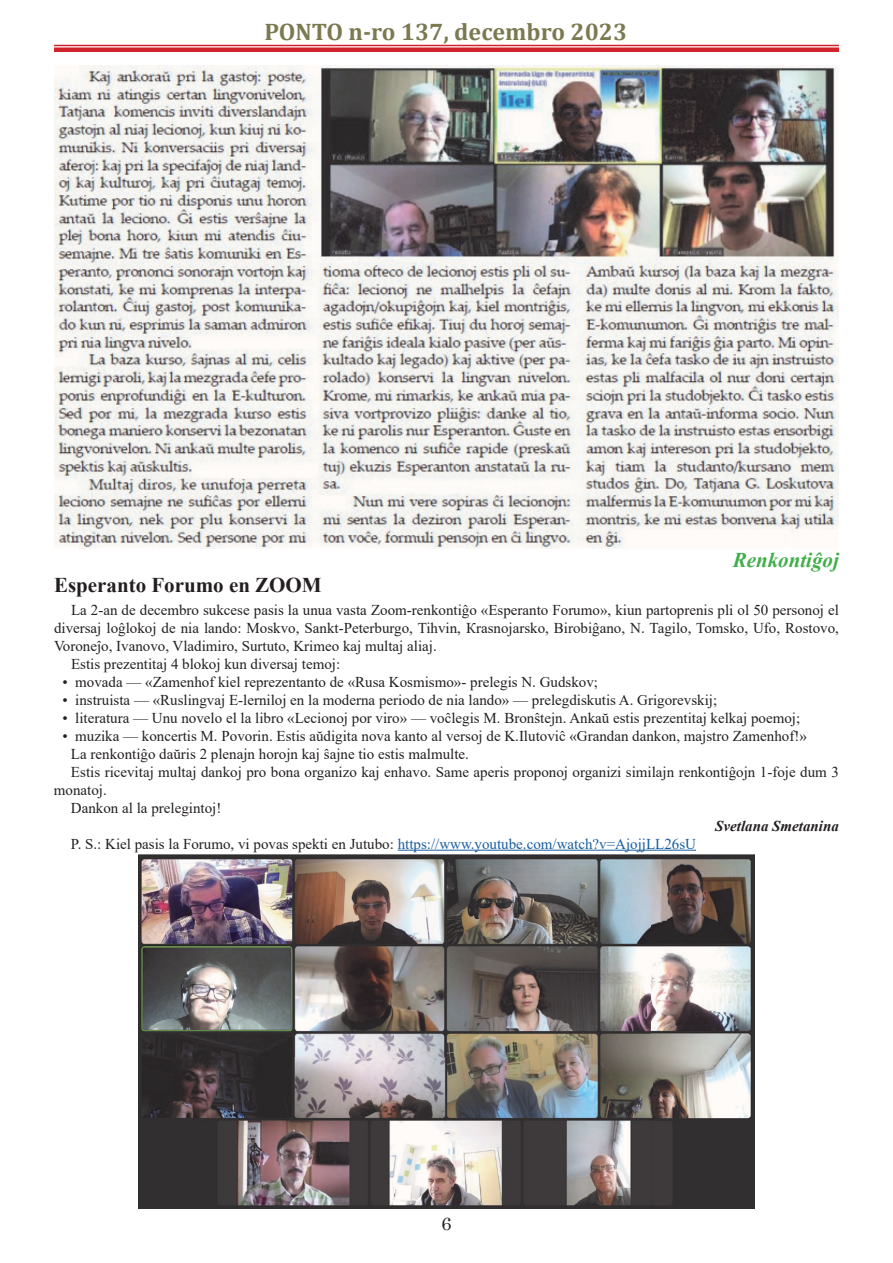
<style>
.page{position:relative;width:893px;height:1263px;background:#fff}
.page>*{position:absolute;margin:0;border:0;box-sizing:border-box;transform-origin:0 0}
.t1{font:700 24px "Cambria";color:#7b7950}
.t2{font:700 21px "Times New Roman";color:#231f20}
.t3{font:italic 700 21px "Times New Roman";color:#40ae49}
.t4{font:18px "Century";color:#231f20}
.t5{font:15px "Times New Roman";color:#231f20}
.t6{font:italic 700 15px "Times New Roman";color:#231f20}
.s1{color:#175d9e}
</style>
<div class="page">
<hr style="left:54px;top:45px;width:785px;height:1px;background:#d1232a">
<div style="left:54px;top:47px;width:785px;height:5px;background:#d1232a"></div>
<img style="left:54px;top:65px;width:785px;height:484px">
<hr style="left:398px;top:850px;width:298px;height:1px;background:#175d9e">
<img style="left:138px;top:855px;width:617px;height:354px">
<h1 class="t1" style="left:264px;top:15px;width:364px">PONTO n-ro 137, decembro 2023</h1>
<h2 class="t3" style="left:733px;top:545px;width:108px">Renkontiĝoj</h2>
<h2 class="t2" style="left:54px;top:570px;width:269px">Esperanto Forumo en ZOOM</h2>
<p class="t5" style="left:71px;top:599px;width:769px">La 2-an de decembro sukcese pasis la unua vasta Zoom-renkontiĝo «Esperanto Forumo», kiun partoprenis pli ol 50 personoj el</p>
<p class="t5" style="left:54px;top:617px;width:786px">diversaj loĝlokoj de nia lando: Moskvo, Sankt-Peterburgo, Tihvin, Кrasnojarsko, Birobiĝano, N. Tagilo, Tomsko, Ufo, Rostovo,</p>
<p class="t5" style="left:54px;top:635px;width:384px">Voroneĵo, Ivanovo, Vladimiro, Surtuto, Krimeo kaj multaj aliaj.</p>
<p class="t5" style="left:71px;top:653px;width:271px">Estis prezentitaj 4 blokoj kun diversaj temoj:</p>
<p class="t5" style="left:63px;top:671px;width:537px">• movada — «Zamenhof kiel reprezentanto de «Rusa Kosmismo»- prelegis N. Gudskov;</p>
<p class="t5" style="left:63px;top:689px;width:656px">• instruista — «Ruslingvaj E-lerniloj en la moderna periodo de nia lando» — prelegdiskutis A. Grigorevskij;</p>
<p class="t5" style="left:62px;top:707px;width:739px">• literatura — Unu novelo el la libro «Lecionoj por viro» — voĉlegis M. Bronŝtejn. Ankaŭ estis prezentitaj kelkaj poemoj;</p>
<p class="t5" style="left:62px;top:725px;width:746px">• muzika — koncertis M. Povorin. Estis aŭdigita nova kanto al versoj de K.Ilutoviĉ «Grandan dankon, majstro Zamenhof!»</p>
<p class="t5" style="left:71px;top:743px;width:399px">La renkontiĝo daŭris 2 plenajn horojn kaj ŝajne tio estis malmulte.</p>
<p class="t5" style="left:71px;top:761px;width:769px">Estis ricevitaj multaj dankoj pro bona organizo kaj enhavo. Same aperis proponoj organizi similajn renkontiĝojn 1-foje dum 3</p>
<p class="t5" style="left:54px;top:779px;width:54px">monatoj.</p>
<p class="t5" style="left:71px;top:797px;width:152px">Dankon al la prelegintoj!</p>
<p class="t6" style="left:715px;top:815px;width:125px">Svetlana Smetanina</p>
<p class="t5" style="left:71px;top:833px;width:626px">P. S.: Kiel pasis la Forumo, vi povas spekti en Jutubo: <span class="s1">https://www.youtube.com/watch?v=AjojjLL26sU</span></p>
<p class="t4" style="left:441px;top:1208px;width:12px">6</p>
</div>
